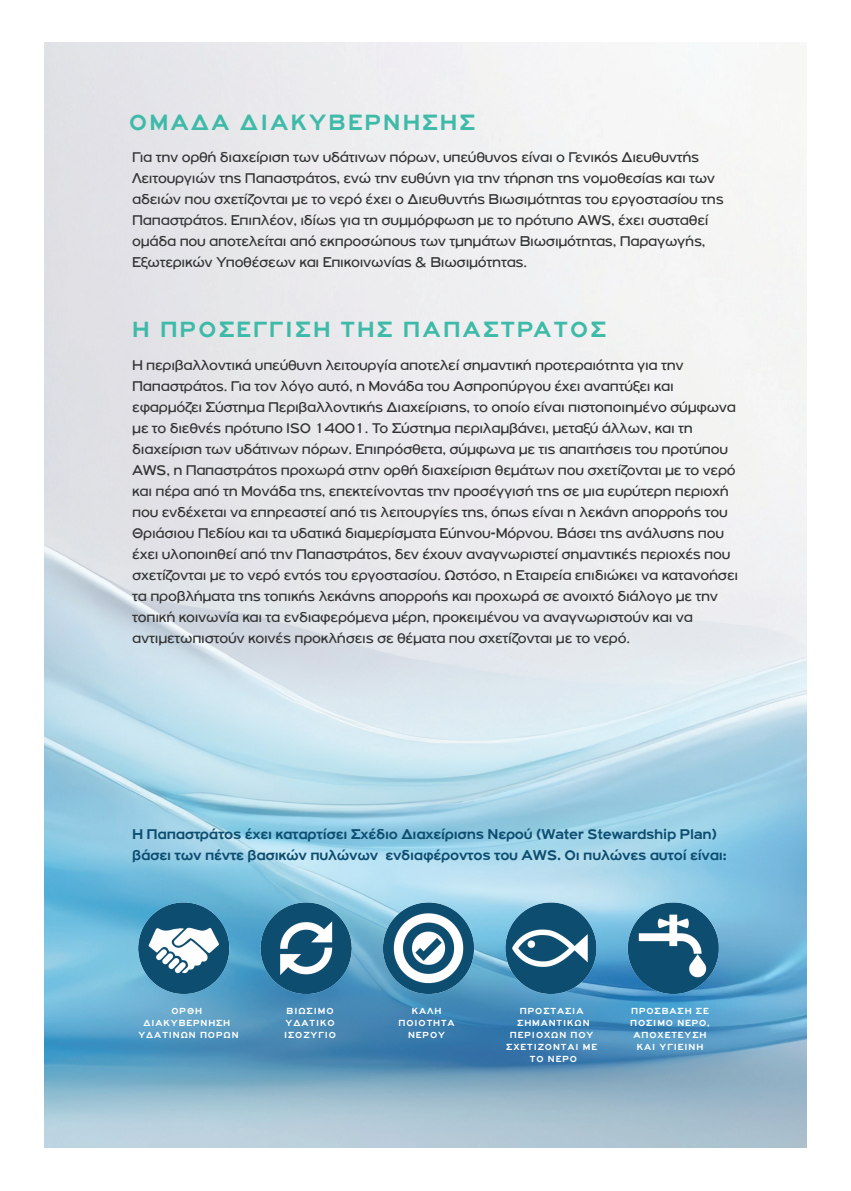
<style>
.page{position:relative;width:851px;height:1191px;background:#fff}
.page>*{position:absolute;margin:0;border:0;box-sizing:border-box;transform-origin:0 0}
.t1{font:700 23.4px "PF Highway Gothic Extended";letter-spacing:.1em;color:#3ebaa8}
.t2{font:15px/21px "PF Highway Gothic Extended";letter-spacing:-.015em;color:#313232}
.t3{font:700 15px/21px "PF Highway Gothic Extended";letter-spacing:-.015em;color:#0d4d70}
.t4{font:700 9.45px/12px "PF Highway Gothic Extended";letter-spacing:.1em;color:#fff;text-align:center}
</style>
<div class="page">
<img style="left:45px;top:489px;width:760px;height:658px">
<img style="left:135px;top:893px;width:593px;height:110px">
<h1 class="t1" style="left:129px;top:110px;width:347px">ΟΜΑΔΑ ΔΙΑΚΥΒΕΡΝΗΣΗΣ</h1>
<p class="t2" style="left:132px;top:147px;width:593px">Για την ορθή διαχείριση των υδάτινων πόρων, υπεύθυνος είναι ο Γενικός Διευθυντής Λειτουργιών της Παπαστράτος, ενώ την ευθύνη για την τήρηση της νοµοθεσίας και των αδειών που σχετίζονται µε το νερό έχει ο Διευθυντής Βιωσιµότητας του εργοστασίου της Παπαστράτος. Επιπλέον, ιδίως για τη συµµόρφωση µε το πρότυπο AWS, έχει συσταθεί οµάδα που αποτελείται από εκπροσώπους των τµηµάτων Βιωσιµότητας, Παραγωγής, Εξωτερικών Υποθέσεων και Επικοινωνίας &amp; Βιωσιµότητας.</p>
<h1 class="t1" style="left:132px;top:317px;width:475px">Η ΠΡΟΣΕΓΓΙΣΗ ΤΗΣ ΠΑΠΑΣΤΡΑΤΟΣ</h1>
<p class="t2" style="left:132px;top:355px;width:607px">Η περιβαλλοντικά υπεύθυνη λειτουργία αποτελεί σηµαντική προτεραιότητα για την Παπαστράτος. Για τον λόγο αυτό, η Μονάδα του Ασπροπύργου έχει αναπτύξει και εφαρµόζει Σύστηµα Περιβαλλοντικής Διαχείρισης, το οποίο είναι πιστοποιηµένο σύµφωνα µε το διεθνές πρότυπο ISO 14001. Το Σύστηµα περιλαµβάνει, µεταξύ άλλων, και τη διαχείριση των υδάτινων πόρων. Επιπρόσθετα, σύµφωνα µε τις απαιτήσεις του προτύπου AWS, η Παπαστράτος προχωρά στην ορθή διαχείριση θεµάτων που σχετίζονται µε το νερό και πέρα από τη Μονάδα της, επεκτείνοντας την προσέγγισή της σε µια ευρύτερη περιοχή που ενδέχεται να επηρεαστεί από τις λειτουργίες της, όπως είναι η λεκάνη απορροής του Θριάσιου Πεδίου και τα υδατικά διαµερίσµατα Εύηνου-Μόρνου. Βάσει της ανάλυσης που έχει υλοποιηθεί από την Παπαστράτος, δεν έχουν αναγνωριστεί σηµαντικές περιοχές που σχετίζονται µε το νερό εντός του εργοστασίου. Ωστόσο, η Εταιρεία επιδιώκει να κατανοήσει τα προβλήµατα της τοπικής λεκάνης απορροής και προχωρά σε ανοιχτό διάλογο µε την τοπική κοινωνία και τα ενδιαφερόµενα µέρη, προκειµένου να αναγνωριστούν και να αντιµετωπιστούν κοινές προκλήσεις σε θέµατα που σχετίζονται µε το νερό.</p>
<p class="t3" style="left:132px;top:823px;width:596px">Η Παπαστράτος έχει καταρτίσει Σχέδιο Διαχείρισης Νερού (Water Stewardship Plan) βάσει των πέντε βασικών πυλώνων ενδιαφέροντος του AWS. Οι πυλώνες αυτοί είναι:</p>
<p class="t4" style="left:138px;top:1005px;width:102px">ΟΡΘH<br>ΔΙΑΚΥΒEΡΝΗΣΗ<br>ΥΔAΤΙΝΩΝ ΠOΡΩΝ</p>
<p class="t4" style="left:284px;top:1005px;width:53px;text-align:left">ΒΙΩΣΙΜΟ<br>ΥΔΑΤΙΚΟ<br>ΙΣΟΖΥΓΙΟ</p>
<p class="t4" style="left:398px;top:1005px;width:58px">ΚΑΛΗ<br>ΠΟΙΟΤΗΤΑ<br>ΝΕΡΟΥ</p>
<p class="t4" style="left:506px;top:1005px;width:92px">ΠΡΟΣΤΑΣΙΑ<br>ΣΗΜΑΝΤΙΚΩΝ<br>ΠΕΡΙΟΧΩΝ ΠΟΥ<br>ΣΧΕΤΙΖΟΝΤΑΙ ΜΕ<br>ΤΟ ΝΕΡΟ</p>
<p class="t4" style="left:630px;top:1005px;width:81px">ΠΡΟΣΒΑΣΗ ΣΕ<br>ΠΟΣΙΜΟ ΝΕΡΟ,<br>ΑΠΟΧΕΤΕΥΣΗ<br>ΚΑΙ ΥΓΙΕΙΝΗ</p>
</div>
